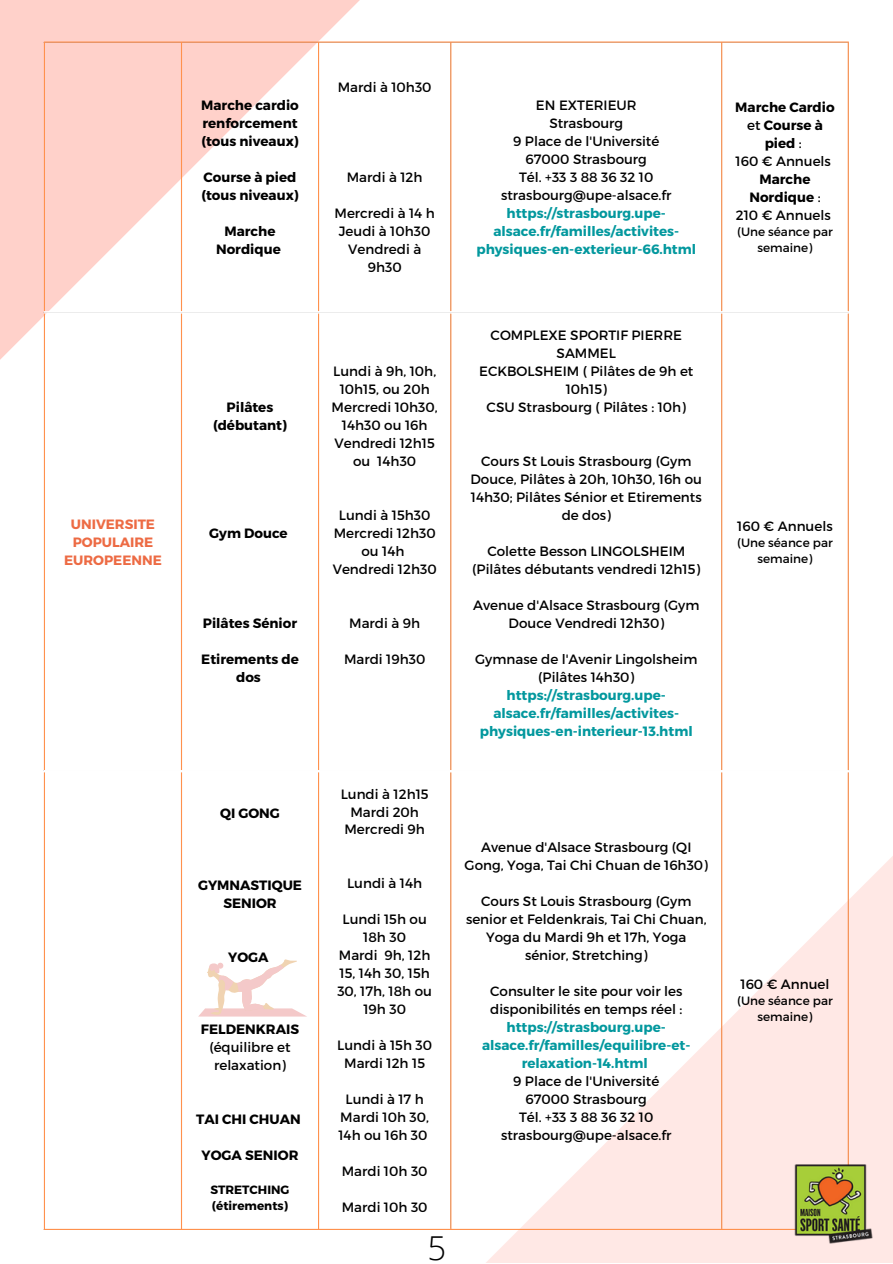
<style>
.page{position:relative;width:893px;height:1264px;background:#fff}
.page>*{position:absolute;margin:0;border:0;box-sizing:border-box;transform-origin:0 0}
.t1{font:300 33px "Open Sans";color:#000}
.t2{font:13.5px/18px "Montserrat";color:#000;text-align:center}
.t3{font:700 13.5px/18px "Montserrat";color:#000;text-align:center}
.t4{font:700 13.5px/18px "Montserrat";color:#03989e;text-align:center}
.t5{font:700 13.5px/18px "Montserrat";color:#ed6b44;text-align:center}
.t6{font:12px/16px "Montserrat";color:#000;text-align:center}
.t7{font:700 12px/16px "Montserrat";color:#000}
.s1{font-weight:400}
</style>
<div class="page">
<svg style="left:0;top:0;width:360px;height:470px"></svg>
<svg style="left:430px;top:777px;width:462px;height:485px"></svg>
<hr style="left:44px;top:43px;width:1px;height:268px;background:#ff914d">
<hr style="left:181px;top:43px;width:1px;height:268px;background:#ff914d">
<hr style="left:318px;top:43px;width:1px;height:268px;background:#ff914d">
<hr style="left:450px;top:43px;width:1px;height:268px;background:#ff914d">
<hr style="left:721px;top:43px;width:1px;height:268px;background:#ff914d">
<hr style="left:847px;top:43px;width:1px;height:268px;background:#ff914d">
<hr style="left:44px;top:41px;width:804px;height:2px;background:#ff914d">
<hr style="left:44px;top:311px;width:804px;height:1px;background:#fff">
<hr style="left:44px;top:313px;width:1px;height:457px;background:#ff914d">
<hr style="left:181px;top:313px;width:1px;height:457px;background:#ff914d">
<hr style="left:318px;top:313px;width:1px;height:457px;background:#ff914d">
<hr style="left:450px;top:313px;width:1px;height:457px;background:#ff914d">
<hr style="left:721px;top:313px;width:1px;height:457px;background:#ff914d">
<hr style="left:847px;top:313px;width:1px;height:457px;background:#ff914d">
<hr style="left:44px;top:312px;width:804px;height:1px;background:#fff">
<hr style="left:44px;top:772px;width:1px;height:456px;background:#ff914d">
<hr style="left:181px;top:772px;width:1px;height:456px;background:#ff914d">
<hr style="left:318px;top:772px;width:1px;height:456px;background:#ff914d">
<hr style="left:450px;top:772px;width:1px;height:456px;background:#ff914d">
<hr style="left:721px;top:772px;width:1px;height:456px;background:#ff914d">
<hr style="left:847px;top:772px;width:1px;height:456px;background:#ff914d">
<hr style="left:44px;top:1228px;width:804px;height:1px;background:#ff914d">
<img style="left:793px;top:1162px;width:80px;height:82px">
<svg style="left:199px;top:959px;width:107px;height:57px"></svg>
<p class="t5" style="left:64px;top:514px;width:99px">UNIVERSITE<br>POPULAIRE<br>EUROPEENNE</p>
<p class="t3" style="left:201px;top:95px;width:99px;text-align:justify">Marche cardio renforcement (tous niveaux)</p>
<p class="t3" style="left:201px;top:167px;width:99px;text-align:left">Course à pied (tous niveaux)</p>
<p class="t3" style="left:216px;top:221px;width:66px">Marche<br>Nordique</p>
<p class="t3" style="left:213px;top:397px;width:75px">Pilâtes (débutant)</p>
<p class="t3" style="left:209px;top:523px;width:80px">Gym Douce</p>
<p class="t3" style="left:203px;top:613px;width:96px">Pilâtes Sénior</p>
<p class="t3" style="left:201px;top:649px;width:99px">Etirements de dos</p>
<p class="t3" style="left:220px;top:804px;width:61px">QI GONG</p>
<p class="t3" style="left:198px;top:875px;width:105px">GYMNASTIQUE<br>SENIOR</p>
<p class="t3" style="left:228px;top:947px;width:42px">YOGA</p>
<p class="t3" style="left:201px;top:1019px;width:100px">FELDENKRAIS</p>
<p class="t2" style="left:209px;top:1037px;width:83px">(équilibre et relaxation)</p>
<p class="t3" style="left:196px;top:1109px;width:106px">TAI CHI CHUAN</p>
<p class="t3" style="left:201px;top:1145px;width:98px">YOGA SENIOR</p>
<p class="t7" style="left:210px;top:1181px;width:81px">STRETCHING (étirements)</p>
<p class="t2" style="left:338px;top:77px;width:95px">Mardi à 10h30</p>
<p class="t2" style="left:347px;top:167px;width:77px">Mardi à 12h</p>
<p class="t2" style="left:334px;top:203px;width:102px">Mercredi à 14 h<br>Jeudi à 10h30<br>Vendredi à<br>9h30</p>
<p class="t2" style="left:501px;top:95px;width:172px">EN EXTERIEUR<br>Strasbourg<br>9 Place de l'Université<br>67000 Strasbourg<br>Tél. +33 3 88 36 32 10 strasbourg@upe-alsace.fr</p>
<p class="t4" style="left:476px;top:203px;width:221px">https://strasbourg.upe&shy;alsace.fr/familles/activites&shy;physiques-en-exterieur-66.html</p>
<p class="t2" style="left:331px;top:361px;width:108px">Lundi à 9h, 10h,<br>10h15, ou 20h<br>Mercredi 10h30,<br>14h30 ou 16h<br>Vendredi 12h15 ou 14h30</p>
<p class="t2" style="left:333px;top:505px;width:105px">Lundi à 15h30<br>Mercredi 12h30 ou 14h<br>Vendredi 12h30</p>
<p class="t2" style="left:349px;top:613px;width:72px">Mardi à 9h</p>
<p class="t2" style="left:344px;top:649px;width:83px">Mardi 19h30</p>
<p class="t2" style="left:340px;top:784px;width:90px">Lundi à 12h15<br>Mardi 20h<br>Mercredi 9h</p>
<p class="t2" style="left:347px;top:874px;width:77px">Lundi à 14h</p>
<p class="t2" style="left:337px;top:910px;width:96px">Lundi 15h ou<br>18h 30<br>Mardi 9h, 12h<br>15, 14h 30, 15h<br>30, 17h, 18h ou<br>19h 30</p>
<p class="t2" style="left:337px;top:1035px;width:96px">Lundi à 15h 30<br>Mardi 12h 15</p>
<p class="t2" style="left:338px;top:1089px;width:92px">Lundi à 17 h<br>Mardi 10h 30,<br>14h ou 16h 30</p>
<p class="t2" style="left:342px;top:1161px;width:87px">Mardi 10h 30</p>
<p class="t2" style="left:342px;top:1197px;width:87px">Mardi 10h 30</p>
<h1 class="t1" style="left:427px;top:1224px;width:20px">5</h1>
<p class="t2" style="left:479px;top:325px;width:216px">COMPLEXE SPORTIF PIERRE<br>SAMMEL<br>ECKBOLSHEIM ( Pilâtes de 9h et<br>10h15)<br>CSU Strasbourg ( Pilâtes : 10h)</p>
<p class="t2" style="left:470px;top:451px;width:233px">Cours St Louis Strasbourg (Gym<br>Douce, Pilâtes à 20h, 10h30, 16h ou<br>14h30; Pilâtes Sénior et Etirements de dos)</p>
<p class="t2" style="left:472px;top:541px;width:229px">Colette Besson LINGOLSHEIM (Pilâtes débutants vendredi 12h15)</p>
<p class="t2" style="left:473px;top:595px;width:228px">Avenue d'Alsace Strasbourg (Gym<br>Douce Vendredi 12h30)</p>
<p class="t2" style="left:475px;top:649px;width:224px">Gymnase de l'Avenir Lingolsheim (Pilâtes 14h30)</p>
<p class="t4" style="left:480px;top:685px;width:214px">https://strasbourg.upe&shy;alsace.fr/familles/activites&shy;physiques-en-interieur-13.html</p>
<p class="t2" style="left:464px;top:838px;width:245px">Avenue d'Alsace Strasbourg (QI<br>Gong, Yoga, Tai Chi Chuan de 16h30)</p>
<p class="t2" style="left:466px;top:892px;width:242px">Cours St Louis Strasbourg (Gym senior et Feldenkrais, Tai Chi Chuan,<br>Yoga du Mardi 9h et 17h, Yoga sénior, Stretching)</p>
<p class="t2" style="left:490px;top:981px;width:194px;text-align:left">Consulter le site pour voir les disponibilités en temps réel :</p>
<p class="t4" style="left:482px;top:1017px;width:210px">https://strasbourg.upe&shy;alsace.fr/familles/equilibre-et&shy;relaxation-14.html</p>
<p class="t2" style="left:501px;top:1071px;width:172px">9 Place de l'Université<br>67000 Strasbourg<br>Tél. +33 3 88 36 32 10 strasbourg@upe-alsace.fr</p>
<p class="t3" style="left:735px;top:97px;width:101px">Marche Cardio <span class="s1">et</span> Course à pied <span class="s1">:<br>160 € Annuels</span></p>
<p class="t3" style="left:735px;top:169px;width:96px">Marche<br>Nordique <span class="s1">:<br>210 € Annuels</span></p>
<p class="t6" style="left:737px;top:223px;width:97px">(Une séance par semaine)</p>
<p class="t2" style="left:737px;top:516px;width:97px">160 € Annuels</p>
<p class="t6" style="left:737px;top:533px;width:97px">(Une séance par semaine)</p>
<p class="t2" style="left:740px;top:974px;width:91px">160 € Annuel</p>
<p class="t6" style="left:737px;top:992px;width:97px">(Une séance par semaine)</p>
</div>
